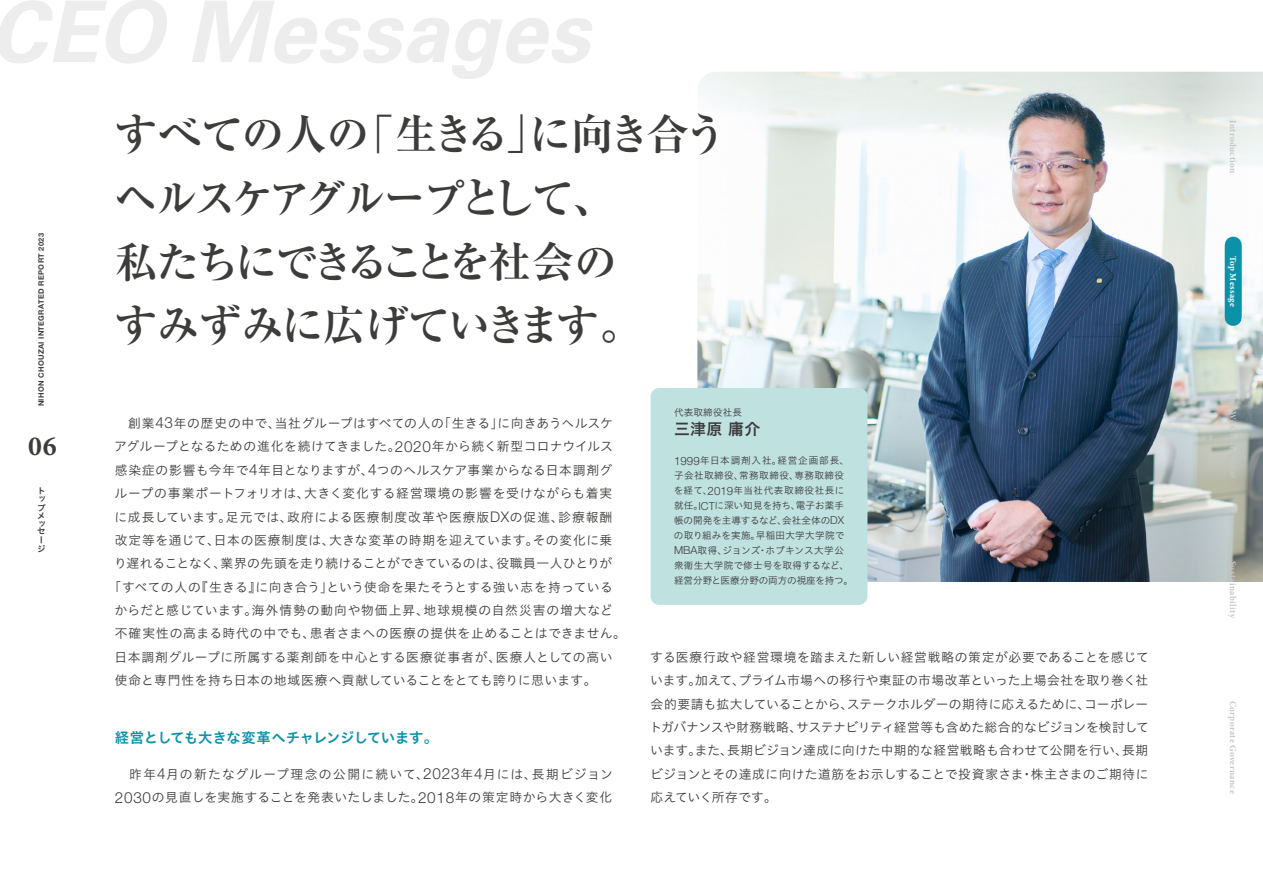
<style>
.page{position:relative;width:1263px;height:893px;background:#fff}
.page>*{position:absolute;margin:0;border:0;box-sizing:border-box;transform-origin:0 0}
.t1{font:700 42.45px/63.8px "Ryumin Pr 6 N";letter-spacing:-.065em;color:#3c3c3b}
.t2{font:700 27.6px "Minion Pro";color:#3c3c3b}
.t3{font:15.9px "Hiragino UD Sans Std W6";letter-spacing:.02em;color:#3c3c3b}
.t4{font:14.4px "Hiragino UD Sans Std W6";letter-spacing:-.02em;color:#0b92a9}
.t5{font:12.75px/23.4px "Hiragino UD Sans Std W3";letter-spacing:.04em;color:#3c3c3b;text-align:justify}
.t6{font:12.75px/23.4px "Hiragino UD Sans Std W3";letter-spacing:.06em;color:#3c3c3b}
.t7{font:12.75px "Hiragino UD Sans Std W3";letter-spacing:.07em;color:#3c3c3b}
.t8{font:12.75px "Hiragino UD Sans Std W3";letter-spacing:.015em;color:#3c3c3b}
.t9{font:12.75px "Hiragino UD Sans Std W3";letter-spacing:-.005em;color:#3c3c3b}
.t10{font:12.75px "Hiragino UD Sans Std W3";letter-spacing:.02em;color:#3c3c3b}
.t11{font:9.6px/14.9px "Hiragino UD Sans Std W3";letter-spacing:.02em;color:#3c3c3b}
.t12{font:700 9px "Minion Pro";letter-spacing:.04em;color:#c6c6c6}
.t13{font:700 9px "Minion Pro";letter-spacing:.035em;color:#fff}
.t14{font:8.55px/8.2px "Hiragino UD Sans Std W6";color:#3c3c3b}
.t15{font:700 7.5px "Helvetica Neue LT Std";letter-spacing:.05em;color:#3c3c3b}
.s1{font-family:"Helvetica Neue LT Std";font-weight:300;font-size:15.3px}
.s2{font-family:"Helvetica Neue LT Std";font-weight:300;font-size:14.7px}
.s3{font-family:"Helvetica Neue LT Std";font-weight:300;font-size:11.55px}
.s4{font-family:"Helvetica Neue LT Std";font-weight:300;font-size:10.95px}
</style>
<div class="page">
<img style="left:697px;top:72px;width:566px;height:510px">
<div style="left:651px;top:388px;width:216px;height:217px;background:#bfe1e0;border-radius:9px"></div>
<div style="left:1225px;top:245px;width:17px;height:72px;background:#0b92a9"></div>
<p class="t15" style="left:37px;top:406px;width:175px;rotate:-90deg">NIHON CHOUZAI INTEGRATED REPORT 2023</p>
<h2 class="t2" style="left:28px;top:427px;width:30px">06</h2>
<p class="t14" style="left:37px;top:486px;width:10px">トップメッセージ</p>
<h1 class="t1" style="left:114px;top:100px;width:614px">すべての人の「生きる」に向き合うヘルスケアグループとして、<br>私たちにできることを社会の<br>すみずみに広げていきます。</h1>
<p class="t5" style="left:115px;top:411px;width:499px">　創業<span class="s1">43</span>年の歴史の中で、当社グループはすべての人の「生きる」に向きあうヘルスケ</p>
<p class="t8" style="left:114px;top:437px;width:500px">アグループとなるための進化を続けてきました。<span class="s1">2020</span>年から続く新型コロナウイルス</p>
<p class="t5" style="left:115px;top:457px;width:499px">感染症の影響も今年で<span class="s1">4</span>年目となりますが、<span class="s1">4</span>つのヘルスケア事業からなる日本調剤グ</p>
<p class="t6" style="left:115px;top:481px;width:499px">ループの事業ポートフォリオは、大きく変化する経営環境の影響を受けながらも着実</p>
<p class="t7" style="left:115px;top:507px;width:499px">に成長しています。足元では、政府による医療制度改革や医療版<span class="s2">DX</span>の促進、診療報酬</p>
<p class="t5" style="left:115px;top:528px;width:499px">改定等を通じて、日本の医療制度は、大きな変革の時期を迎えています。その変化に乗</p>
<p class="t9" style="left:114px;top:554px;width:500px">り遅れることなく、業界の先頭を走り続けることができているのは、役職員一人ひとりが</p>
<p class="t5" style="left:108px;top:574px;width:506px">「すべての人の『生きる』に向き合う」という使命を果たそうとする強い志を持っている</p>
<p class="t7" style="left:115px;top:601px;width:500px">からだと感じています。海外情勢の動向や物価上昇、地球規模の自然災害の増大など</p>
<p class="t5" style="left:115px;top:621px;width:513px">不確実性の高まる時代の中でも、患者さまへの医療の提供を止めることはできません。</p>
<p class="t5" style="left:114px;top:645px;width:500px">日本調剤グループに所属する薬剤師を中心とする医療従事者が、医療人としての高い</p>
<p class="t10" style="left:115px;top:671px;width:483px">使命と専門性を持ち日本の地域医療へ貢献していることをとても誇りに思います。</p>
<p class="t4" style="left:115px;top:727px;width:325px">経営としても大きな変革へチャレンジしています。</p>
<p class="t6" style="left:115px;top:761px;width:499px">　昨年<span class="s1">4</span>月の新たなグループ理念の公開に続いて、<span class="s1">2023</span>年<span class="s1">4</span>月には、長期ビジョン<br><span class="s1">2030</span>の見直しを実施することを発表いたしました。<span class="s1">2018</span>年の策定時から大きく変化</p>
<p class="t11" style="left:674px;top:404px;width:70px">代表取締役社長</p>
<p class="t3" style="left:674px;top:417px;width:88px">三津原庸介</p>
<p class="t11" style="left:674px;top:453px;width:181px"><span class="s3">1999</span>年日本調剤入社。経営企画部長、子会社取締役、常務取締役、専務取締役を経て、<span class="s3">2019</span>年当社代表取締役社長に就任。<span class="s4">ICT</span>に深い知見を持ち、電子お薬手帳の開発を主導するなど、会社全体の<span class="s4">DX</span>の取り組みを実施。早稲田大学大学院で<br><span class="s4">MBA</span>取得、ジョンズ・ホプキンス大学公衆衛生大学院で修士号を取得するなど、経営分野と医療分野の両方の視座を持つ。</p>
<p class="t5" style="left:649px;top:645px;width:501px">する医療行政や経営環境を踏まえた新しい経営戦略の策定が必要であることを感じています。加えて、プライム市場への移行や東証の市場改革といった上場会社を取り巻く社会的要請も拡大していることから、ステークホルダーの期待に応えるために、コーポレートガバナンスや財務戦略、サステナビリティ経営等も含めた総合的なビジョンを検討しています。また、長期ビジョン達成に向けた中期的な経営戦略も合わせて公開を行い、長期ビジョンとその達成に向けた道筋をお示しすることで投資家さま・株主さまのご期待に応えていく所存です。</p>
<p class="t12" style="left:1239px;top:120px;width:55px;rotate:90deg">Introduction</p>
<p class="t13" style="left:1239px;top:256px;width:53px;rotate:90deg">Top Message</p>
<p class="t12" style="left:1239px;top:560px;width:59px;rotate:90deg">Sustainability</p>
<p class="t12" style="left:1239px;top:701px;width:94px;rotate:90deg">Corporate Governance</p>
</div>
